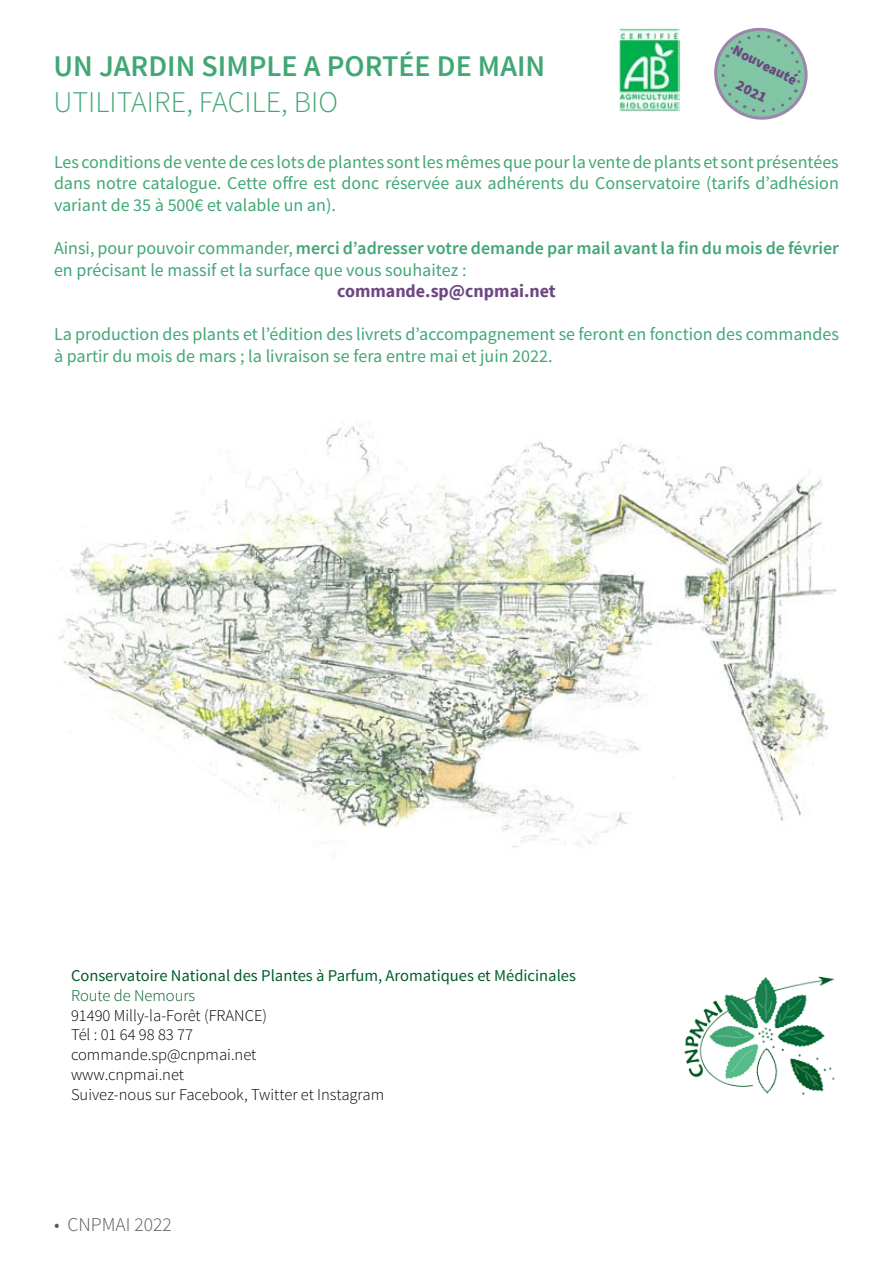
<style>
.page{position:relative;width:893px;height:1263px;background:#fff}
.page>*{position:absolute;margin:0;border:0;box-sizing:border-box;transform-origin:0 0}
.t1{font:600 30px "Source Sans Pro";color:#41a775}
.t2{font:300 30px "Source Sans Pro";color:#41a775}
.t3{font:300 19.5px "Source Sans Pro";color:#58585a}
.t4{font:18px/21.6px "Source Sans Pro";color:#41a775}
.t5{font:700 18px "Source Sans Pro";color:#6d4782}
.t6{font:300 16.5px/19.8px "Source Sans Pro";color:#000}
.t7{font:16.5px "Source Sans Pro";color:#005c29}
.t8{font:300 16.5px "Source Sans Pro";color:#005c29}
.t9{font:900 14.85px "Source Sans Pro";color:#6d4782}
.t10{font:900 14.4px "Source Sans Pro";color:#6d4782}
.s1{font-weight:600}
</style>
<div class="page">
<svg style="left:714px;top:27px;width:94px;height:93px"></svg>
<img style="left:619px;top:28px;width:60px;height:83px">
<img style="left:684px;top:976px;width:151px;height:119px">
<img style="left:58px;top:426px;width:779px;height:430px">
<h1 class="t1" style="left:54px;top:47px;width:493px">Un jardin simple a portée de main</h1>
<h1 class="t2" style="left:54px;top:84px;width:286px">utilitaire, facile, bio</h1>
<p class="t10" style="left:738px;top:40px;width:71px;rotate:27deg">Nouveauté</p>
<p class="t9" style="left:742px;top:75px;width:34px;rotate:27deg">2021</p>
<p class="t4" style="left:54px;top:151px;width:786px;text-align:justify">Les conditions de vente de ces lots de plantes sont les mêmes que pour la vente de plants et sont présentées dans notre catalogue. Cette offre est donc réservée aux adhérents du Conservatoire (tarifs d’adhésion variant de 35 à 500€ et valable un an).</p>
<p class="t4" style="left:54px;top:238px;width:786px">Ainsi, pour pouvoir commander, <span class="s1">merci d’adresser votre demande par mail avant la fin du mois de février </span>en précisant le massif et la surface que vous souhaitez :</p>
<p class="t5" style="left:337px;top:279px;width:220px">commande.sp@cnpmai.net</p>
<p class="t4" style="left:54px;top:324px;width:786px">La production des plants et l’édition des livrets d’accompagnement se feront en fonction des commandes à partir du mois de mars ; la livraison se fera entre mai et juin 2022.</p>
<p class="t7" style="left:71px;top:965px;width:506px">Conservatoire N ational des Plantes à Parfum, Aromatiques et M édicinales</p>
<p class="t8" style="left:71px;top:985px;width:126px">Route de Nemours</p>
<p class="t6" style="left:71px;top:1005px;width:315px">91490 Milly-la-Forêt (FRANCE)<br>Tél : 01 64 98 83 77<br>commande.sp@cnpmai.net<br>www.cnpmai.net<br>Suivez-nous sur Facebook, Twitter et I nstagram</p>
<p class="t3" style="left:54px;top:1213px;width:119px">• CNPMAI 2022</p>
</div>
